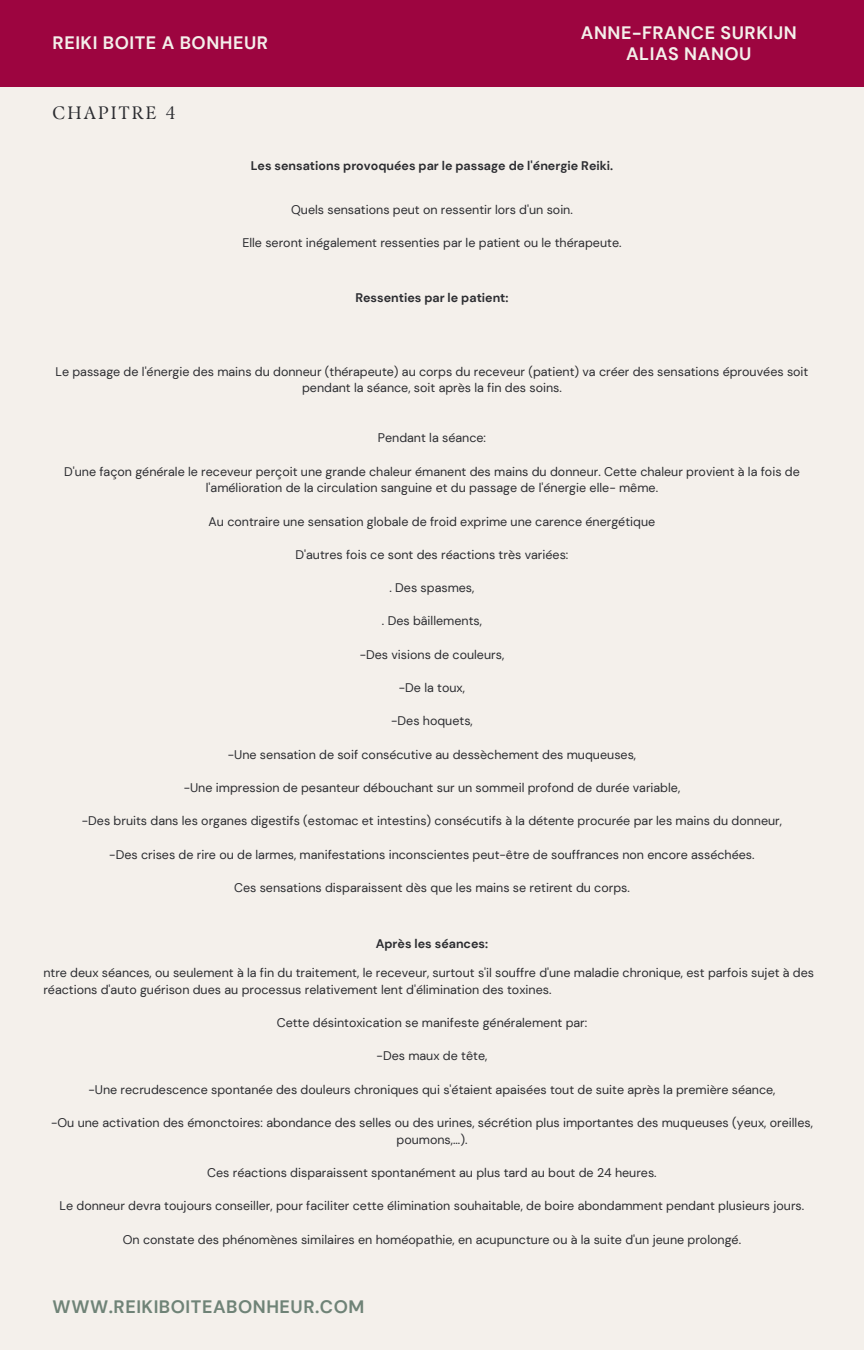
<style>
.page{position:relative;width:864px;height:1350px;background:#f4f0eb}
.page>*{position:absolute;margin:0;border:0;box-sizing:border-box;transform-origin:0 0}
.t1{font:700 18px/20.9px "DM Sans";letter-spacing:.03em;color:#f4f0eb;text-align:center}
.t2{font:700 18px "DM Sans";letter-spacing:.03em;color:#6f8377}
.t3{font:18px "TY Serif D";letter-spacing:.12em;color:#2b2c30}
.t4{font:12.6px/16.7px "DM Sans";color:#2b2c30;text-align:center}
.t5{font:700 12.6px "DM Sans";color:#2b2c30}
</style>
<div class="page">
<div style="left:0;top:0;width:864px;height:86px;background:#9d0540"></div>
<h1 class="t1" style="left:53px;top:33px;width:217px">REIKI BOITE A BONHEUR</h1>
<h2 class="t3" style="left:53px;top:102px;width:124px">CHAPITRE 4</h2>
<h1 class="t1" style="left:581px;top:22px;width:217px">ANNE-FRANCE SURKIJN<br>ALIAS NANOU</h1>
<h3 class="t5" style="left:251px;top:157px;width:364px">Les sensations provoquées par le passage de l'énergie Reiki.</h3>
<p class="t4" style="left:291px;top:201px;width:283px">Quels sensations peut on ressentir lors d'un soin.</p>
<h3 class="t4" style="left:242px;top:234px;width:381px">Elle seront inégalement ressenties par le patient ou le thérapeute.</h3>
<p class="t5" style="left:355px;top:290px;width:155px">Ressenties par le patient:</p>
<p class="t4" style="left:56px;top:363px;width:754px">Le passage de l'énergie des mains du donneur (thérapeute) au corps du receveur (patient) va créer des sensations éprouvées soit pendant la séance, soit après la fin des soins.</p>
<p class="t4" style="left:378px;top:430px;width:110px">Pendant la séance:</p>
<p class="t4" style="left:64px;top:463px;width:737px">D'une façon générale le receveur perçoit une grande chaleur émanent des mains du donneur. Cette chaleur provient à la fois de l'amélioration de la circulation sanguine et du passage de l'énergie elle- même.</p>
<p class="t4" style="left:209px;top:513px;width:448px">Au contraire une sensation globale de froid exprime une carence énergétique</p>
<p class="t4" style="left:296px;top:546px;width:274px">D'autres fois ce sont des réactions très variées:</p>
<p class="t4" style="left:390px;top:580px;width:86px">. Des spasmes,</p>
<p class="t4" style="left:382px;top:613px;width:102px">. Des bâillements,</p>
<p class="t4" style="left:360px;top:646px;width:146px">-Des visions de couleurs,</p>
<p class="t4" style="left:399px;top:679px;width:68px">-De la toux,</p>
<p class="t4" style="left:391px;top:713px;width:83px">-Des hoquets,</p>
<p class="t4" style="left:228px;top:746px;width:410px">-Une sensation de soif consécutive au dessèchement des muqueuses,</p>
<p class="t4" style="left:184px;top:779px;width:498px">-Une impression de pesanteur débouchant sur un sommeil profond de durée variable,</p>
<p class="t4" style="left:82px;top:813px;width:702px">-Des bruits dans les organes digestifs (estomac et intestins) consécutifs à la détente procurée par les mains du donneur,</p>
<p class="t4" style="left:109px;top:846px;width:647px">-Des crises de rire ou de larmes, manifestations inconscientes peut-être de souffrances non encore asséchées.</p>
<p class="t4" style="left:234px;top:879px;width:397px">Ces sensations disparaissent dès que les mains se retirent du corps.</p>
<p class="t5" style="left:376px;top:935px;width:114px">Après les séances:</p>
<p class="t4" style="left:43px;top:965px;width:772px;text-align:left">ntre deux séances, ou seulement à la fin du traitement, le receveur, surtout s'il souffre d'une maladie chronique, est parfois sujet à des réactions d'auto guérison dues au processus relativement lent d'élimination des toxines.</p>
<p class="t4" style="left:277px;top:1014px;width:312px">Cette désintoxication se manifeste généralement par:</p>
<p class="t4" style="left:377px;top:1048px;width:112px">-Des maux de tête,</p>
<p class="t4" style="left:88px;top:1081px;width:689px">-Une recrudescence spontanée des douleurs chroniques qui s'étaient apaisées tout de suite après la première séance,</p>
<p class="t4" style="left:51px;top:1114px;width:763px">-Ou une activation des émonctoires: abondance des selles ou des urines, sécrétion plus importantes des muqueuses (yeux, oreilles, poumons,...).</p>
<p class="t4" style="left:207px;top:1164px;width:451px">Ces réactions disparaissent spontanément au plus tard au bout de 24 heures.</p>
<p class="t4" style="left:60px;top:1198px;width:746px">Le donneur devra toujours conseiller, pour faciliter cette élimination souhaitable, de boire abondamment pendant plusieurs jours.</p>
<p class="t4" style="left:123px;top:1231px;width:620px">On constate des phénomènes similaires en homéopathie, en acupuncture ou à la suite d'un jeune prolongé.</p>
<h1 class="t2" style="left:53px;top:1295px;width:313px">WWW.REIKIBOITEABONHEUR.COM</h1>
</div>
